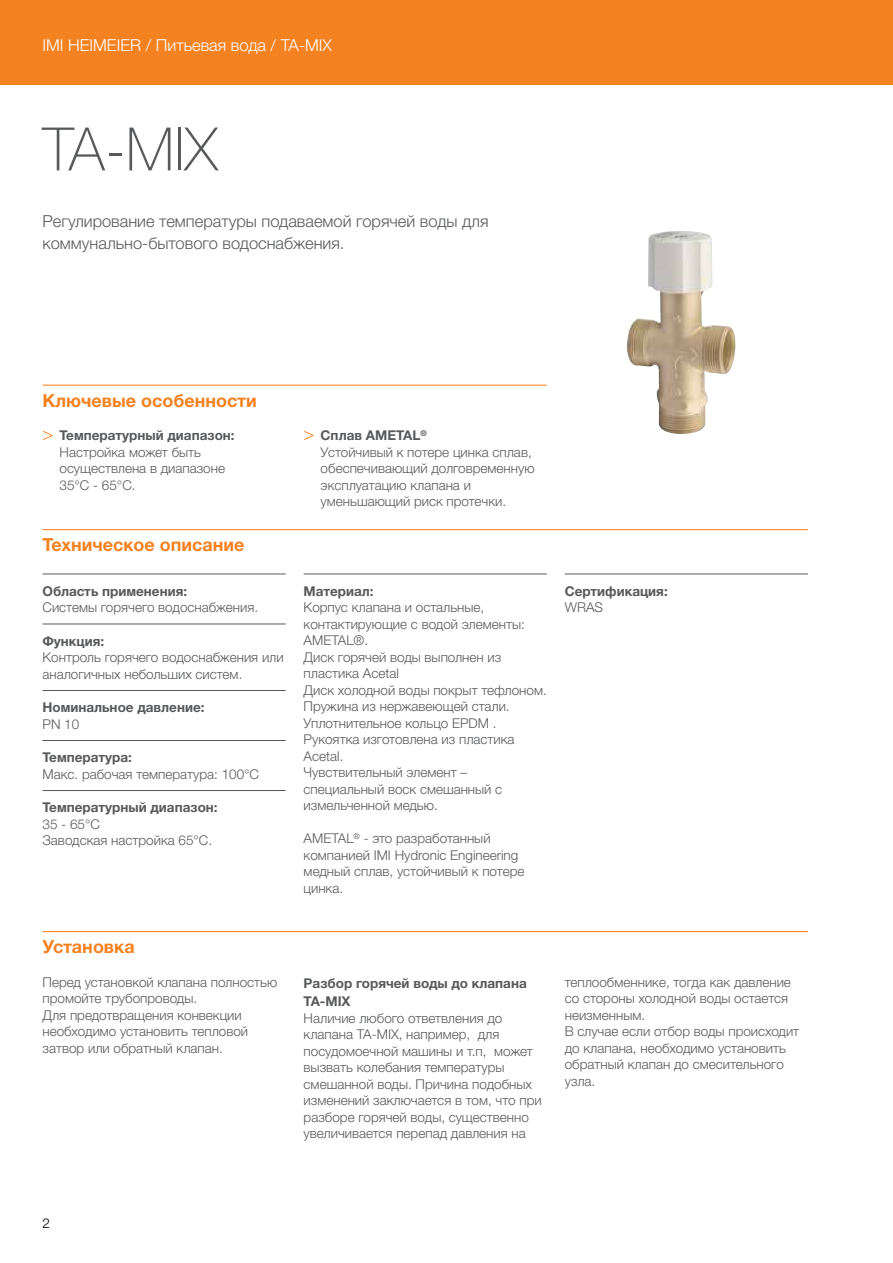
<style>
.page{position:relative;width:893px;height:1263px;background:#fff}
.page>*{position:absolute;margin:0;border:0;box-sizing:border-box;transform-origin:0 0}
.t1{font:100 60px "Helvetica Neue LTW1 G";color:#58595b}
.t2{font:700 18px "Helvetica Neue LTW1 G";color:#f58220}
.t3{font:300 16.5px/22.5px "Helvetica Neue LTW1 G";color:#58595b}
.t4{font:300 16.5px "Helvetica Neue LTW1 G";color:#fff}
.t5{font:300 13.5px/16.5px "Helvetica Neue LTW1 G";color:#58595b}
.t6{font:700 13.5px/18px "Helvetica Neue LTW1 G";color:#58595b}
.t7{font:300 13.5px "Helvetica Neue LTW1 G";color:#000}
.s1{font-family:"Helvetica Neue LT Std";font-size:18px;color:#f58220}
.s2{font-weight:700}
</style>
<div class="page">
<div style="left:0;top:0;width:893px;height:85px;background:#f58220"></div>
<hr style="left:43px;top:385px;width:504px;height:1px;background:#f58220">
<hr style="left:43px;top:529px;width:765px;height:1px;background:#f58220">
<hr style="left:43px;top:574px;width:243px;height:1px;background:#58595b">
<hr style="left:43px;top:624px;width:243px;height:1px;background:#58595b">
<hr style="left:43px;top:690px;width:243px;height:1px;background:#58595b">
<hr style="left:43px;top:740px;width:243px;height:1px;background:#58595b">
<hr style="left:43px;top:790px;width:243px;height:1px;background:#58595b">
<hr style="left:304px;top:574px;width:243px;height:1px;background:#58595b">
<hr style="left:565px;top:574px;width:243px;height:1px;background:#58595b">
<hr style="left:43px;top:931px;width:765px;height:1px;background:#f58220">
<img style="left:626px;top:231px;width:87px;height:203px">
<p class="t4" style="left:43px;top:35px;width:291px">IMI HEIMEIER / Питьевая вода / TA-MIX</p>
<h1 class="t1" style="left:43px;top:113px;width:177px">TA-MIX</h1>
<p class="t3" style="left:43px;top:210px;width:448px">Регулирование температуры подаваемой горячей воды для коммунально-бытового водоснабжения.</p>
<h2 class="t2" style="left:43px;top:389px;width:216px">Ключевые особенности</h2>
<p class="t5" style="left:60px;top:427px;width:177px;text-indent:-17px"><span class="s1">&gt;</span> <span class="s2">Температурный диапазон:<br></span>Настройка может быть осуществлена в диапазоне<br>35°C - 65°C.</p>
<p class="t5" style="left:321px;top:427px;width:215px;text-indent:-17px"><span class="s1">&gt;</span> <span class="s2">Сплав AMETAL</span><sup>®<br></sup>Устойчивый к потере цинка сплав, обеспечивающий долговременную эксплуатацию клапана и уменьшающий риск протечки.</p>
<h2 class="t2" style="left:43px;top:534px;width:203px">Техническое описание</h2>
<p class="t6" style="left:43px;top:582px;width:146px">Область применения:</p>
<p class="t5" style="left:43px;top:599px;width:217px">Системы горячего водоснабжения.</p>
<p class="t6" style="left:43px;top:632px;width:63px">Функция:</p>
<p class="t5" style="left:43px;top:649px;width:243px">Контроль горячего водоснабжения или аналогичных небольших систем.</p>
<p class="t6" style="left:43px;top:698px;width:164px">Номинальное давление:</p>
<p class="t5" style="left:43px;top:715px;width:38px">PN 10</p>
<p class="t6" style="left:43px;top:748px;width:91px">Температура:</p>
<p class="t5" style="left:43px;top:765px;width:218px">Макс. рабочая температура: 100°C</p>
<p class="t6" style="left:43px;top:798px;width:177px">Температурный диапазон:</p>
<p class="t5" style="left:43px;top:815px;width:171px">35 - 65°C<br>Заводская настройка 65°C.</p>
<p class="t6" style="left:304px;top:582px;width:72px">Материал:</p>
<p class="t5" style="left:304px;top:599px;width:245px">Корпус клапана и остальные, контактирующие с водой элементы:<br>AMETAL®.<br>Диск горячей воды выполнен из пластика Acetal<br>Диск холодной воды покрыт тефлоном.<br>Пружина из нержавеющей стали.<br>Уплотнительное кольцо EPDM .<br>Рукоятка изготовлена из пластика<br>Acetal.<br>Чувствительный элемент – специальный воск смешанный с измельченной медью.</p>
<p class="t5" style="left:304px;top:830px;width:222px">AMETAL<sup>®</sup> - это разработанный компанией IMI Hydronic Engineering медный сплав, устойчивый к потере цинка.</p>
<h2 class="t2" style="left:43px;top:936px;width:94px">Установка</h2>
<p class="t5" style="left:43px;top:974px;width:236px">Перед установкой клапана полностью промойте трубопроводы.<br>Для предотвращения конвекции необходимо установить тепловой затвор или обратный клапан.</p>
<p class="t6" style="left:304px;top:974px;width:225px">Разбор горячей воды до клапана<br>TA-MIX</p>
<p class="t5" style="left:304px;top:1010px;width:240px">Наличие любого ответвления до клапана TA-MIX, например, для посудомоечной машины и т.п, может вызвать колебания температуры смешанной воды. Причина подобных изменений заключается в том, что при разборе горячей воды, существенно увеличивается перепад давления на</p>
<p class="t6" style="left:565px;top:582px;width:104px">Сертификация:</p>
<p class="t5" style="left:565px;top:599px;width:40px">WRAS</p>
<p class="t5" style="left:565px;top:974px;width:236px">теплообменнике, тогда как давление со стороны холодной воды остается неизменным.<br>В случае если отбор воды происходит до клапана, необходимо установить обратный клапан до смесительного узла.</p>
<p class="t7" style="left:43px;top:1215px;width:9px">2</p>
</div>
